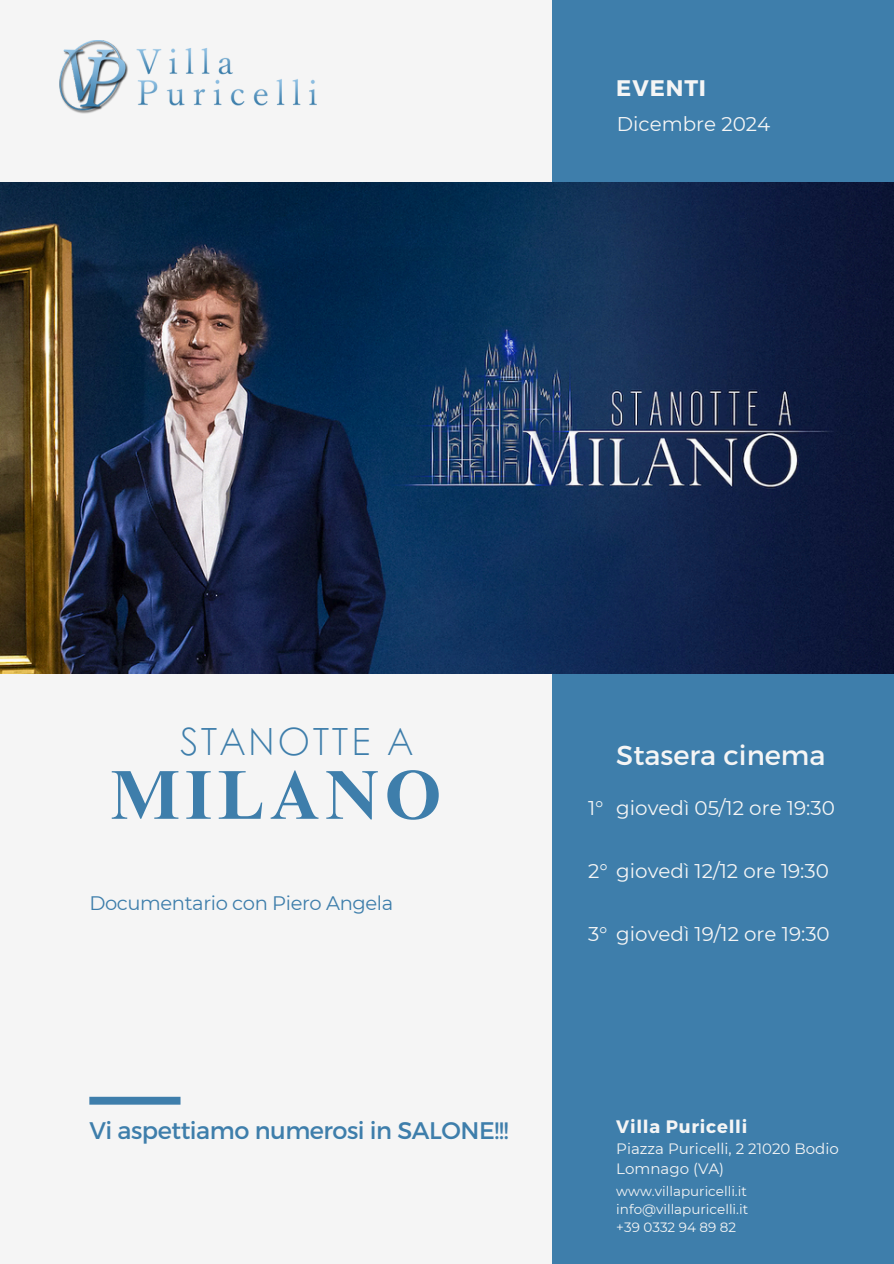
<style>
.page{position:relative;width:894px;height:1264px;background:#fff}
.page>*{position:absolute;margin:0;border:0;box-sizing:border-box;transform-origin:0 0}
.t1{font:700 69.3px "Times NRMT Pro";letter-spacing:.085em;color:#3e7eab}
.t2{font:300 37.5px "Century Gothic";letter-spacing:.085em;color:#3e7eab}
.t3{font:27.3px "Montserrat";color:#f5f5f5}
.t4{font:24px "Montserrat";letter-spacing:-.02em;color:#3e7eab}
.t5{font:700 22.5px "Montserrat";letter-spacing:.04em;color:#f5f5f5}
.t6{font:19.8px "Montserrat";color:#f5f5f5}
.t7{font:19.5px "Montserrat";letter-spacing:-.02em;color:#3e7eab}
.t8{font:700 18px "Montserrat";letter-spacing:.04em;color:#f5f5f5}
.t9{font:15px/20.2px "Montserrat";color:#f5f5f5}
.t10{font:13.5px "Montserrat";color:#f5f5f5}
</style>
<div class="page">
<div style="left:0;top:0;width:893px;height:1263px;background:#f5f5f5"></div>
<div style="left:552px;top:557px;width:341px;height:706px;background:#3e7eab"></div>
<div style="left:552px;top:0;width:341px;height:190px;background:#3e7eab"></div>
<img style="left:0;top:182px;width:893px;height:491px">
<div style="left:89px;top:1096px;width:91px;height:8px;background:#3e7eab"></div>
<img style="left:60px;top:40px;width:256px;height:73px">
<p class="t5" style="left:616px;top:73px;width:91px">EVENTI</p>
<p class="t6" style="left:616px;top:112px;width:155px">Dicembre 2024</p>
<h6 class="t2" style="left:180px;top:713px;width:234px">STANOTTE A</h6>
<p class="t1" style="left:111px;top:769px;width:332px">MILANO</p>
<p class="t7" style="left:89px;top:890px;width:305px">Documentario con Piero Angela</p>
<p class="t4" style="left:89px;top:1115px;width:420px">Vi aspettiamo numerosi in SALONE!!!</p>
<p class="t6" style="left:588px;top:796px;width:17px">1°</p>
<h4 class="t3" style="left:616px;top:737px;width:211px">Stasera cinema</h4>
<p class="t6" style="left:616px;top:796px;width:220px">giovedì 05/12 ore 19:30</p>
<h3 class="t6" style="left:588px;top:859px;width:242px">2° giovedì 12/12 ore 19:30</h3>
<p class="t6" style="left:588px;top:922px;width:243px">3° giovedì 19/12 ore 19:30</p>
<p class="t8" style="left:616px;top:1114px;width:132px">Villa Puricelli</p>
<p class="t9" style="left:616px;top:1138px;width:224px">Piazza Puricelli, 2 21020 Bodio<br>Lomnago (VA)</p>
<p class="t10" style="left:616px;top:1182px;width:132px">www.villapuricelli.it</p>
<p class="t10" style="left:616px;top:1200px;width:133px">info@villapuricelli.it</p>
<p class="t10" style="left:616px;top:1218px;width:121px">+39 0332 94 89 82</p>
</div>
